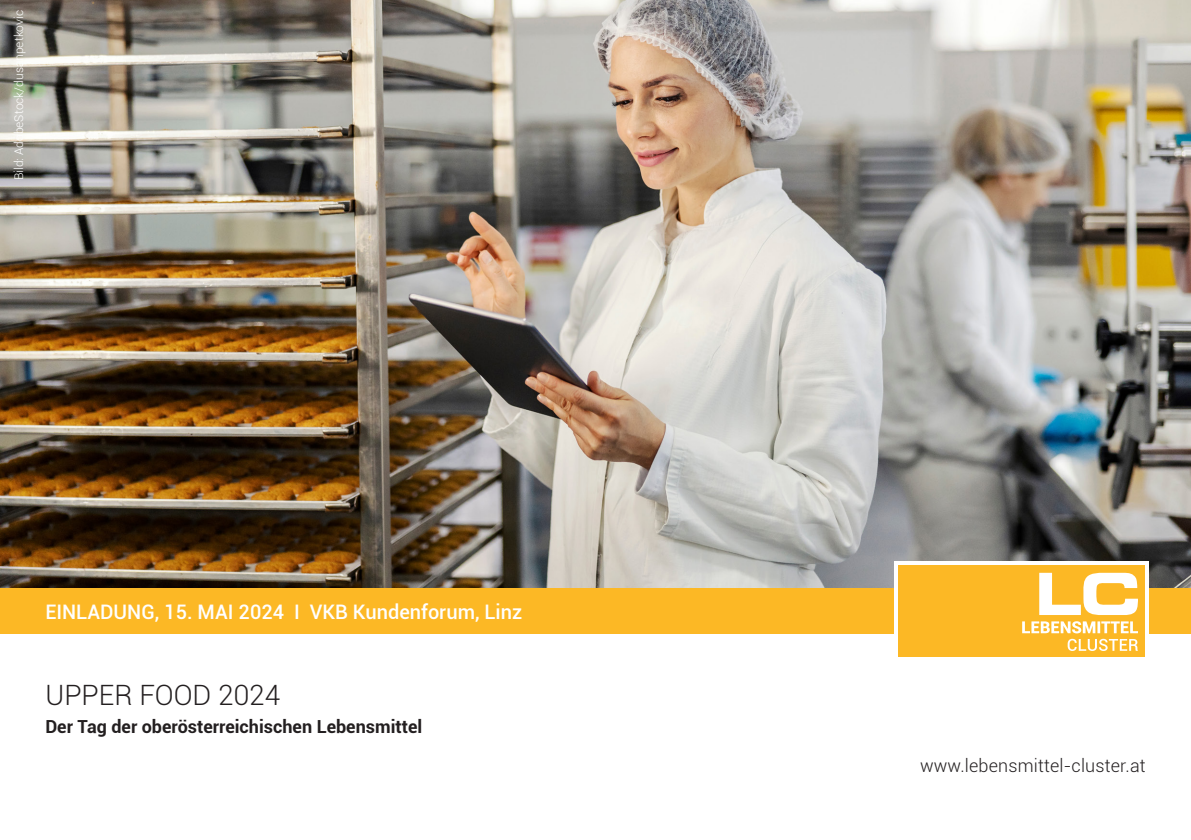
<style>
.page{position:relative;width:1191px;height:840px;background:#fff}
.page>*{position:absolute;margin:0;border:0;box-sizing:border-box;transform-origin:0 0}
.HL_TS{font:300 28px "Roboto";color:#231f20}
.EINLADUNG__TS{font:500 20px "Roboto";color:#fff}
.SL_TS{font:700 18px "Roboto";color:#231f20}
.www_TS{font:300 18px "Roboto";letter-spacing:.01em;color:#231f20}
.Fließtext{font:300 12px "Roboto";color:#fff}
</style>
<div class="page">
<img style="left:0;top:0;width:1191px;height:588px">
<div style="left:0;top:588px;width:1191px;height:45px;background:#fcb825"></div>
<svg style="left:894px;top:561px;width:254px;height:96px"></svg>
<div style="left:898px;top:566px;width:246px;height:90px;background:#fcb825"></div>
<svg style="left:1022px;top:621px;width:116px;height:29px"></svg>
<svg style="left:1039px;top:572px;width:99px;height:42px"></svg>
<p class="Fließtext" style="left:11px;top:180px;width:171px;rotate:-90deg">Bild: AdobeStock/dusanpetkovic</p>
<p class="EINLADUNG__TS" style="left:45px;top:597px;width:478px">EINLADUNG, 15. MAI 2024 I VKB Kundenforum, Linz</p>
<p class="HL_TS" style="left:46px;top:675px;width:236px">UPPER FOOD 2024</p>
<p class="SL_TS" style="left:45px;top:713px;width:378px">Der Tag der oberösterreichischen Lebensmittel</p>
<p class="www_TS" style="left:920px;top:752px;width:227px">www.lebensmittel-cluster.at</p>
</div>
